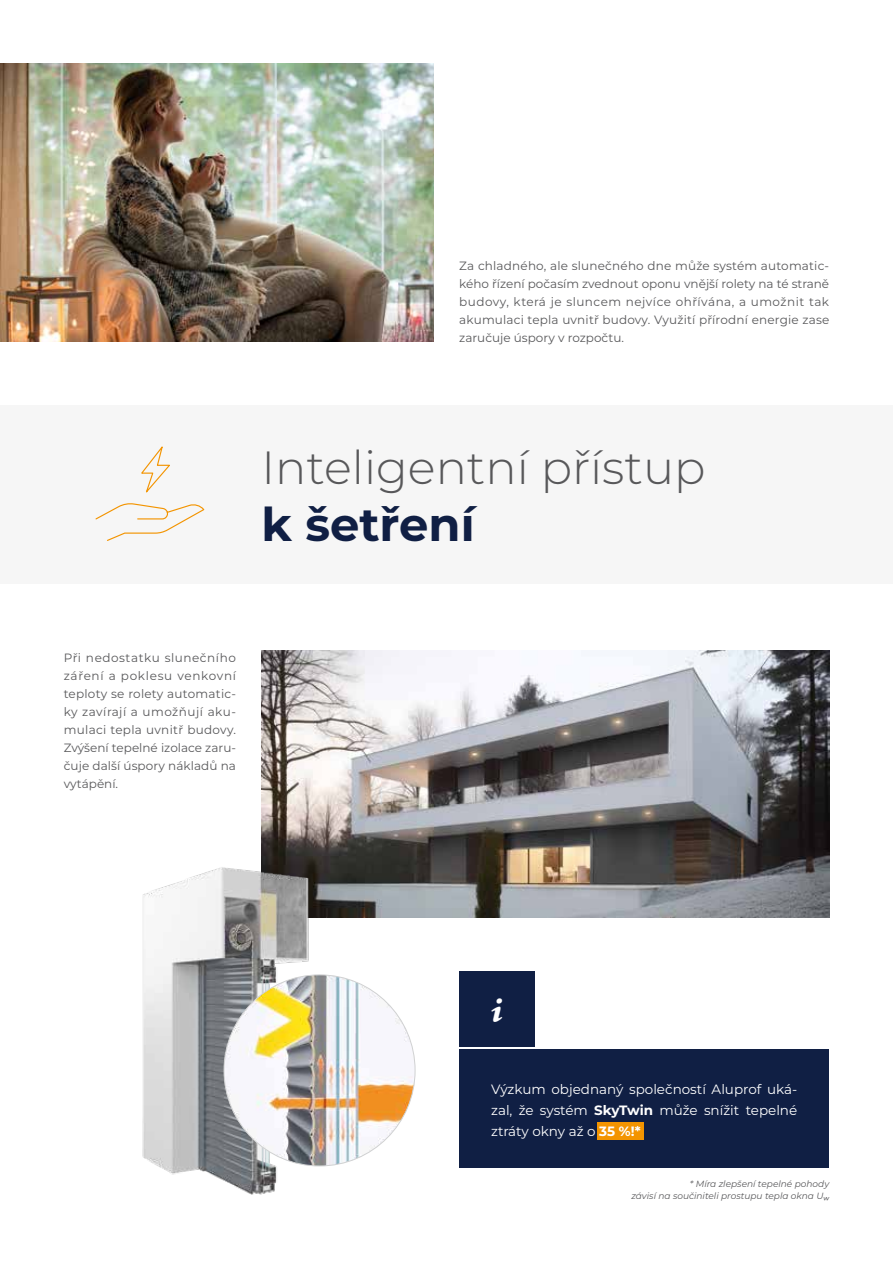
<style>
.page{position:relative;width:893px;height:1263px;background:#fff}
.page>*{position:absolute;margin:0;border:0;box-sizing:border-box;transform-origin:0 0}
.t1{font:300 46.5px "Aluprof Sans";color:#58585a}
.t2{font:700 46.5px "Aluprof Sans";color:#101f44}
.t3{font:13.5px/21px "Aluprof Sans";color:#fff;text-align:justify}
.t4{font:12px/18px "Aluprof Sans";color:#58585a;text-align:justify}
.t5{font:italic 9px/12px "Aluprof Sans";color:#58585a;text-align:right}
.s1{font-weight:700}
</style>
<div class="page">
<div style="left:0;top:406px;width:893px;height:178px;background:#f6f6f6"></div>
<img style="left:0;top:64px;width:434px;height:278px">
<svg style="left:95px;top:503px;width:110px;height:38px"></svg>
<svg style="left:141px;top:446px;width:29px;height:47px"></svg>
<img style="left:261px;top:650px;width:568px;height:268px">
<img style="left:142px;top:855px;width:170px;height:340px">
<img style="left:224px;top:975px;width:191px;height:191px;border-radius:96px">
<div style="left:459px;top:1049px;width:370px;height:119px;background:#101f44"></div>
<div style="left:598px;top:1122px;width:46px;height:18px;background:#f39400"></div>
<div style="left:459px;top:971px;width:76px;height:76px;background:#101f44"></div>
<p class="t4" style="left:459px;top:256px;width:372px">Za chladného, ale slunečného dne může systém automatic&shy;kého řízení počasím zvednout oponu vnější rolety na té straně budovy, která je sluncem nejvíce ohřívána, a umožnit tak akumulaci tepla uvnitř budovy. Využití přírodní energie zase zaručuje úspory v rozpočtu.</p>
<h1 class="t1" style="left:261px;top:436px;width:445px">Inteligentní přístup</h1>
<h1 class="t2" style="left:261px;top:491px;width:215px">k šetření</h1>
<p class="t4" style="left:64px;top:648px;width:174px">Při nedostatku slunečního záření a poklesu venkovní teploty se rolety automatic&shy;ky zavírají a umožňují aku&shy;mulaci tepla uvnitř budovy.<br>Zvýšení tepelné izolace zaru&shy;čuje další úspory nákladů na vytápění.</p>
<p class="t3" style="left:491px;top:1078px;width:308px">Výzkum objednaný společností Aluprof uká&shy;zal, že systém <span class="s1">SkyTwin</span> může snížit tepelné ztráty okny až o <span class="s1">35 %!*</span></p>
<p class="t5" style="left:631px;top:1178px;width:199px">* Míra zlepšení tepelné pohody<br>závisí na součiniteli prostupu tepla okna Uw</p>
</div>
